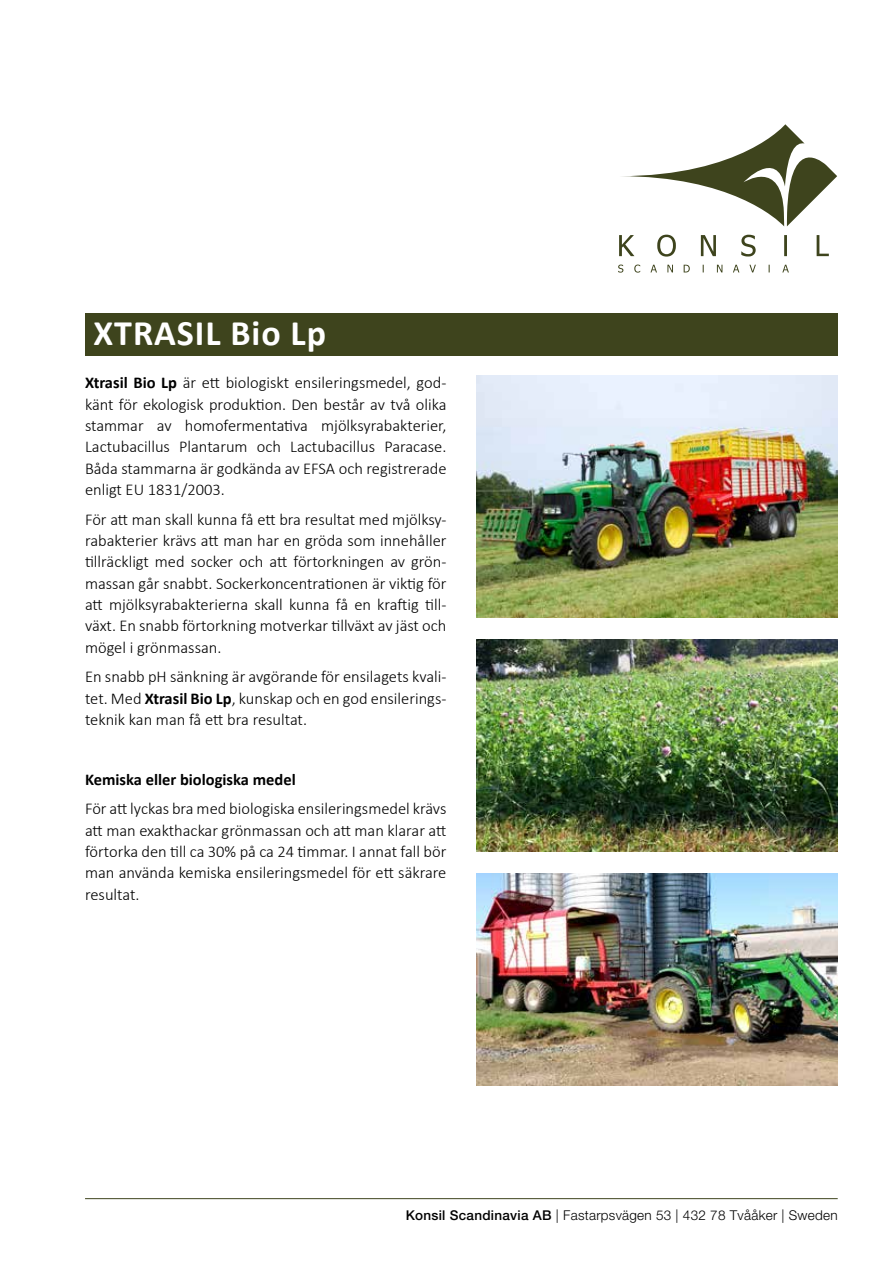
<style>
.page{position:relative;width:893px;height:1263px;background:#fff}
.page>*{position:absolute;margin:0;border:0;box-sizing:border-box;transform-origin:0 0}
.t1{font:700 36px "Calibri";letter-spacing:.025em;color:#fff}
.t2{font:300 16.5px/21.3px "Calibri";color:#000;text-align:justify}
.t3{font:700 16.5px "Calibri";color:#000}
.t4{font:300 13.5px "Helvetica Neue";letter-spacing:.02em;color:#000}
.s1{font-weight:700}
.s2{font-weight:500}
</style>
<div class="page">
<hr style="left:85px;top:1198px;width:753px;height:1px;background:#3e441d">
<div style="left:85px;top:313px;width:753px;height:43px;background:#3e441d"></div>
<img style="left:476px;top:639px;width:362px;height:213px">
<img style="left:476px;top:873px;width:362px;height:213px">
<img style="left:476px;top:376px;width:362px;height:242px">
<svg style="left:618px;top:124px;width:219px;height:149px"></svg>
<h1 class="t1" style="left:94px;top:311px;width:234px">XTRASIL Bio Lp</h1>
<p class="t2" style="left:85px;top:372px;width:363px"><span class="s1">Xtrasil Bio Lp</span> är ett biologiskt ensileringsmedel, god&shy;känt för ekologisk produktion. Den består av två olika stammar av homofermentativa mjölksyrabakterier, Lactubacillus Plantarum och Lactubacillus Paracase.<br>Båda stammarna är godkända av EFSA och registrerade enligt EU 1831/2003.</p>
<p class="t2" style="left:85px;top:508px;width:363px">För att man skall kunna få ett bra resultat med mjölksy&shy;rabakterier krävs att man har en gröda som innehåller tillräckligt med socker och att förtorkningen av grön&shy;massan går snabbt. Sockerkoncentrationen är viktig för att mjölksyrabakterierna skall kunna få en kraftig till&shy;växt. En snabb förtorkning motverkar tillväxt av jäst och mögel i grönmassan.</p>
<p class="t2" style="left:85px;top:666px;width:363px">En snabb pH sänkning är avgörande för ensilagets kvali&shy;tet. Med <span class="s1">Xtrasil Bio Lp</span>, kunskap och en god ensilerings&shy;teknik kan man få ett bra resultat.</p>
<p class="t3" style="left:85px;top:769px;width:212px">Kemiska eller biologiska medel</p>
<p class="t2" style="left:85px;top:798px;width:363px">För att lyckas bra med biologiska ensileringsmedel krävs att man exakthackar grönmassan och att man klarar att förtorka den till ca 30% på ca 24 timmar. I annat fall bör man använda kemiska ensileringsmedel för ett säkrare resultat.</p>
<p class="t4" style="left:406px;top:1206px;width:433px"><span class="s2">Konsil Scandinavia AB</span> | Fastarpsvägen 53 | 432 78 Tvååker | Sweden</p>
</div>
